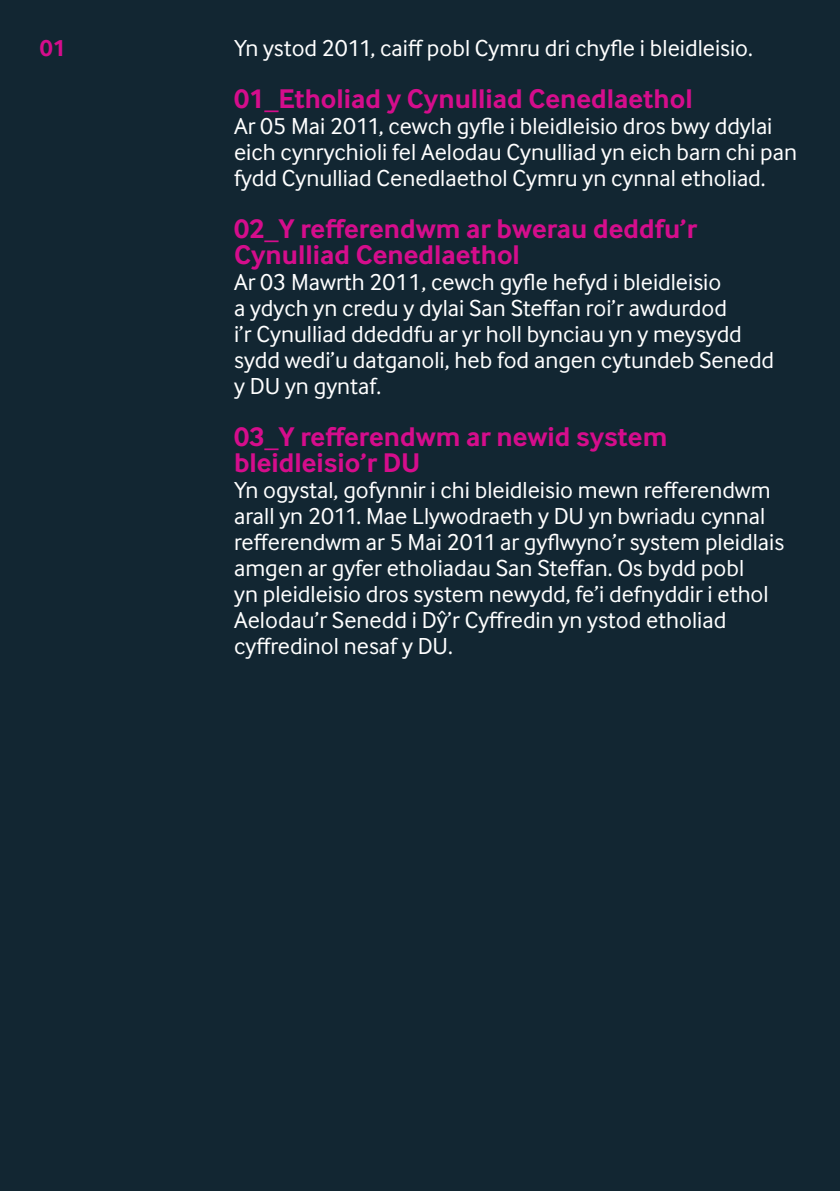
<style>
.page{position:relative;width:840px;height:1191px;background:#fff}
.page>*{position:absolute;margin:0;border:0;box-sizing:border-box;transform-origin:0 0}
.Body{font:700 28px/26px "Cynulliad Sans";color:#d50d8c}
.Body-2{font:24px/26px "Cynulliad Sans";color:#fff}
.t1{font:700 24px "Cynulliad Sans";color:#d50d8c}
.s1{font-weight:400}
</style>
<div class="page">
<div style="left:0;top:0;width:839px;height:1191px;background:#122632"></div>
<p class="t1" style="left:40px;top:34px;width:27px">01</p>
<p class="Body-2" style="left:234px;top:35px;width:520px">Yn ystod 2011, caiff pobl Cymru dri chyfle i bleidleisio.</p>
<p class="Body" style="left:234px;top:85px;width:460px">01<span class="s1">_</span>Etholiad y Cynulliad Cenedlaethol</p>
<p class="Body-2" style="left:234px;top:113px;width:564px">Ar 05 Mai 2011, cewch gyfle i bleidleisio dros bwy ddylai eich cynrychioli fel Aelodau Cynulliad yn eich barn chi pan fydd Cynulliad Cenedlaethol Cymru yn cynnal etholiad.</p>
<p class="Body" style="left:234px;top:215px;width:464px">02<span class="s1">_</span>Y refferendwm ar bwerau deddfu’r<br>Cynulliad Cenedlaethol</p>
<p class="Body-2" style="left:234px;top:269px;width:488px">Ar 03 Mawrth 2011, cewch gyfle hefyd i bleidleisio</p>
<p class="Body-2" style="left:234px;top:295px;width:494px">a ydych yn credu y dylai San Steffan roi’r awdurdod</p>
<p class="Body-2" style="left:234px;top:321px;width:509px">i’r Cynulliad ddeddfu ar yr holl bynciau yn y meysydd</p>
<p class="Body-2" style="left:234px;top:347px;width:541px">sydd wedi’u datganoli, heb fod angen cytundeb Senedd</p>
<p class="Body-2" style="left:234px;top:373px;width:148px">y DU yn gyntaf.</p>
<p class="Body" style="left:234px;top:423px;width:434px">03<span class="s1">_</span>Y refferendwm ar newid system bleidleisio’r DU</p>
<p class="Body-2" style="left:234px;top:477px;width:551px">Yn ogystal, gofynnir i chi bleidleisio mewn refferendwm arall yn 2011. Mae Llywodraeth y DU yn bwriadu cynnal refferendwm ar 5 Mai 2011 ar gyflwyno’r system pleidlais amgen ar gyfer etholiadau San Steffan. Os bydd pobl<br>yn pleidleisio dros system newydd, fe’i defnyddir i ethol Aelodau’r Senedd i Dŷ’r Cyffredin yn ystod etholiad cyffredinol nesaf y DU.</p>
</div>
